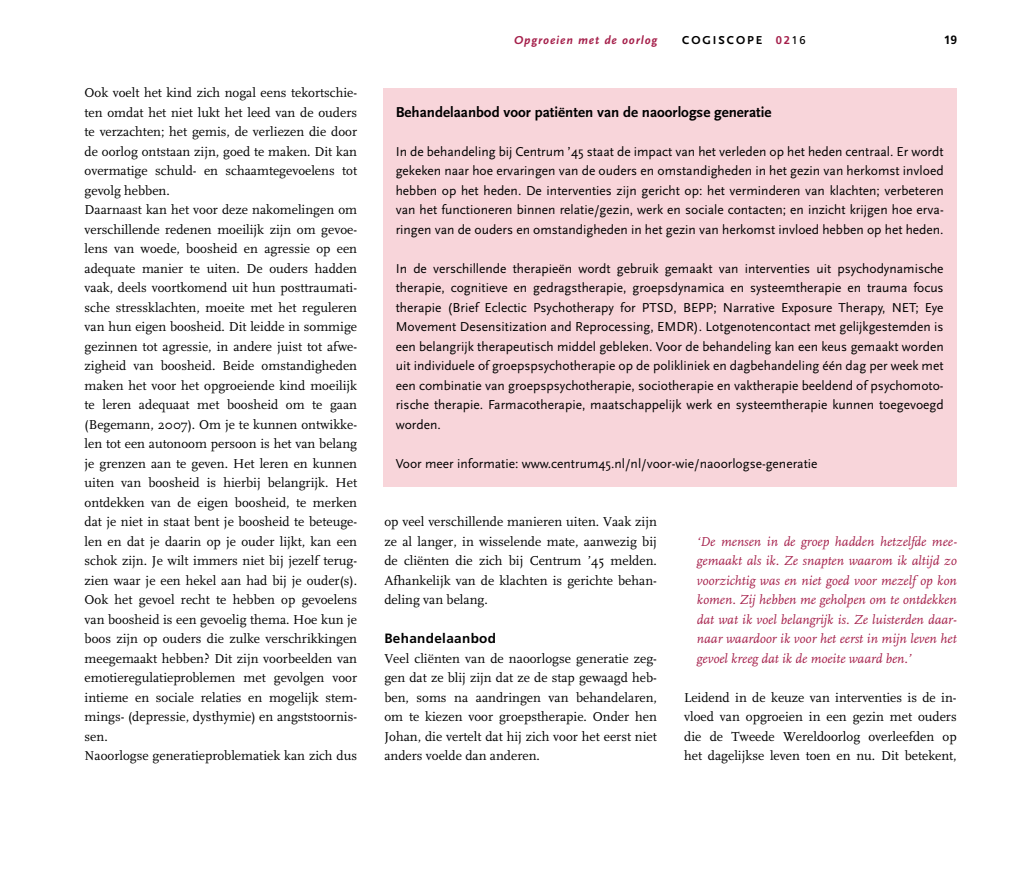
<style>
.page{position:relative;width:1021px;height:872px;background:#fff}
.page>*{position:absolute;margin:0;border:0;box-sizing:border-box;transform-origin:0 0}
.t1{font:700 15px "Scala Sans Pro";color:#000}
.t2{font:13.5px/19.5px "FF Scala";color:#000;text-align:justify}
.t3{font:13.5px/19.5px "Scala Sans Pro";color:#000;text-align:justify}
.t4{font:italic 13.5px/19.5px "FF Scala";color:#a5204b;text-align:justify}
.t5{font:700 13.5px "Frutiger LT Std";letter-spacing:.025em;color:#000}
.t6{font:italic 700 12px "Scala Sans Pro";letter-spacing:.075em;color:#a5204b}
.t7{font:700 12px "Scala Sans Pro";letter-spacing:.16em;color:#000}
.t8{font:700 12px "Frutiger LT Std";color:#000}
.s1{font-family:"Frutiger LT Std";font-size:11.25px;color:#a5204b}
.s2{font-family:"Frutiger LT Std";font-weight:400;font-size:11.25px}
</style>
<div class="page">
<div style="left:383px;top:88px;width:573px;height:398px;background:#f8d5da"></div>
<p class="t2" style="left:85px;top:83px;width:274px;text-align:left">Ook voelt het kind zich nogal eens tekortschie&shy;ten omdat het niet lukt het leed van de ouders te verzachten; het gemis, de verliezen die door de oorlog ontstaan zijn, goed te maken. Dit kan overmatige schuld- en schaamtegevoelens tot gevolg hebben.<br>Daarnaast kan het voor deze nakomelingen om verschillende redenen moeilijk zijn om gevoe&shy;lens van woede, boosheid en agressie op een adequate manier te uiten. De ouders hadden vaak, deels voortkomend uit hun posttraumati&shy;sche stressklachten, moeite met het reguleren van hun eigen boosheid. Dit leidde in sommige gezinnen tot agressie, in andere juist tot afwe&shy;zigheid van boosheid. Beide omstandigheden maken het voor het opgroeiende kind moeilijk te leren adequaat met boosheid om te gaan (Begemann, 2007). Om je te kunnen ontwikke&shy;len tot een autonoom persoon is het van belang je grenzen aan te geven. Het leren en kunnen uiten van boosheid is hierbij belangrijk. Het ontdekken van de eigen boosheid, te merken dat je niet in staat bent je boosheid te beteuge&shy;len en dat je daarin op je ouder lijkt, kan een schok zijn. Je wilt immers niet bij jezelf terug&shy;zien waar je een hekel aan had bij je ouder(s).<br>Ook het gevoel recht te hebben op gevoelens van boosheid is een gevoelig thema. Hoe kun je boos zijn op ouders die zulke verschrikkingen meegemaakt hebben? Dit zijn voorbeelden van emotieregulatieproblemen met gevolgen voor intieme en sociale relaties en mogelijk stem&shy;mings- (depressie, dysthymie) en angststoornis&shy;sen.<br>Naoorlogse generatieproblematiek kan zich dus</p>
<p class="t6" style="left:514px;top:32px;width:145px">Opgroeien met de oorlog</p>
<p class="t7" style="left:682px;top:33px;width:125px">cogiscope <span class="s1">02</span><span class="s2">16</span></p>
<p class="t8" style="left:943px;top:32px;width:15px">19</p>
<p class="t1" style="left:396px;top:103px;width:377px">Behandelaanbod voor patiënten van de naoorlogse generatie</p>
<p class="t3" style="left:396px;top:142px;width:549px">In de behandeling bij Centrum ’45 staat de impact van het verleden op het heden centraal. Er wordt gekeken naar hoe ervaringen van de ouders en omstandigheden in het gezin van herkomst invloed hebben op het heden. De interventies zijn gericht op: het verminderen van klachten; verbeteren van het functioneren binnen relatie/gezin, werk en sociale contacten; en inzicht krijgen hoe erva&shy;ringen van de ouders en omstandigheden in het gezin van herkomst invloed hebben op het heden.</p>
<p class="t3" style="left:396px;top:259px;width:549px">In de verschillende therapieën wordt gebruik gemaakt van interventies uit psychodynamische therapie, cognitieve en gedragstherapie, groepsdynamica en systeemtherapie en trauma focus therapie (B rief Eclectic Psychotherapy for PTSD, B EPP; Narrative Exposure Therapy, NET; Eye Movement Desensitization and Reprocessing, EMDR). Lotgenotencontact met gelijkgestemden is een belangrijk therapeutisch middel gebleken. Voor de behandeling kan een keus gemaakt worden uit individuele of groepspsychotherapie op de polikliniek en dagbehandeling één dag per week met een combinatie van groepspsychotherapie, sociotherapie en vaktherapie beeldend of psychomoto&shy;rische therapie. Farmacotherapie, maatschappelijk werk en systeemtherapie kunnen toegevoegd worden.</p>
<p class="t3" style="left:396px;top:453px;width:423px">Voor meer informatie: www.centrum45.nl/nl/voor-wie/naoorlogse-generatie</p>
<p class="t2" style="left:384px;top:512px;width:274px">op veel verschillende manieren uiten. Vaak zijn ze al langer, in wisselende mate, aanwezig bij de cliënten die zich bij Centrum ’45 melden.<br>Afhankelijk van de klachten is gerichte behan&shy;deling van belang.</p>
<p class="t5" style="left:384px;top:630px;width:113px">Behandelaanbod</p>
<p class="t2" style="left:384px;top:649px;width:274px">Veel cliënten van de naoorlogse generatie zeg&shy;gen dat ze blij zijn dat ze de stap gewaagd heb&shy;ben, soms na aandringen van behandelaren, om te kiezen voor groepstherapie. Onder hen Johan, die vertelt dat hij zich voor het eerst niet anders voelde dan anderen.</p>
<p class="t4" style="left:697px;top:532px;width:261px">‘De mensen in de groep hadden hetzelfde mee&shy;gemaakt als ik. Ze snapten waarom ik altijd zo voorzichtig was en niet goed voor mezelf op kon komen. Zij hebben me geholpen om te ontdekken dat wat ik voel belangrijk is. Ze luisterden daar&shy;naar waardoor ik voor het eerst in mijn leven het gevoel kreeg dat ik de moeite waard ben.’</p>
<p class="t2" style="left:684px;top:688px;width:274px">Leidend in de keuze van interventies is de in&shy;vloed van opgroeien in een gezin met ouders die de Tweede Wereldoorlog overleefden op het dagelijkse leven toen en nu. Dit betekent,</p>
</div>
